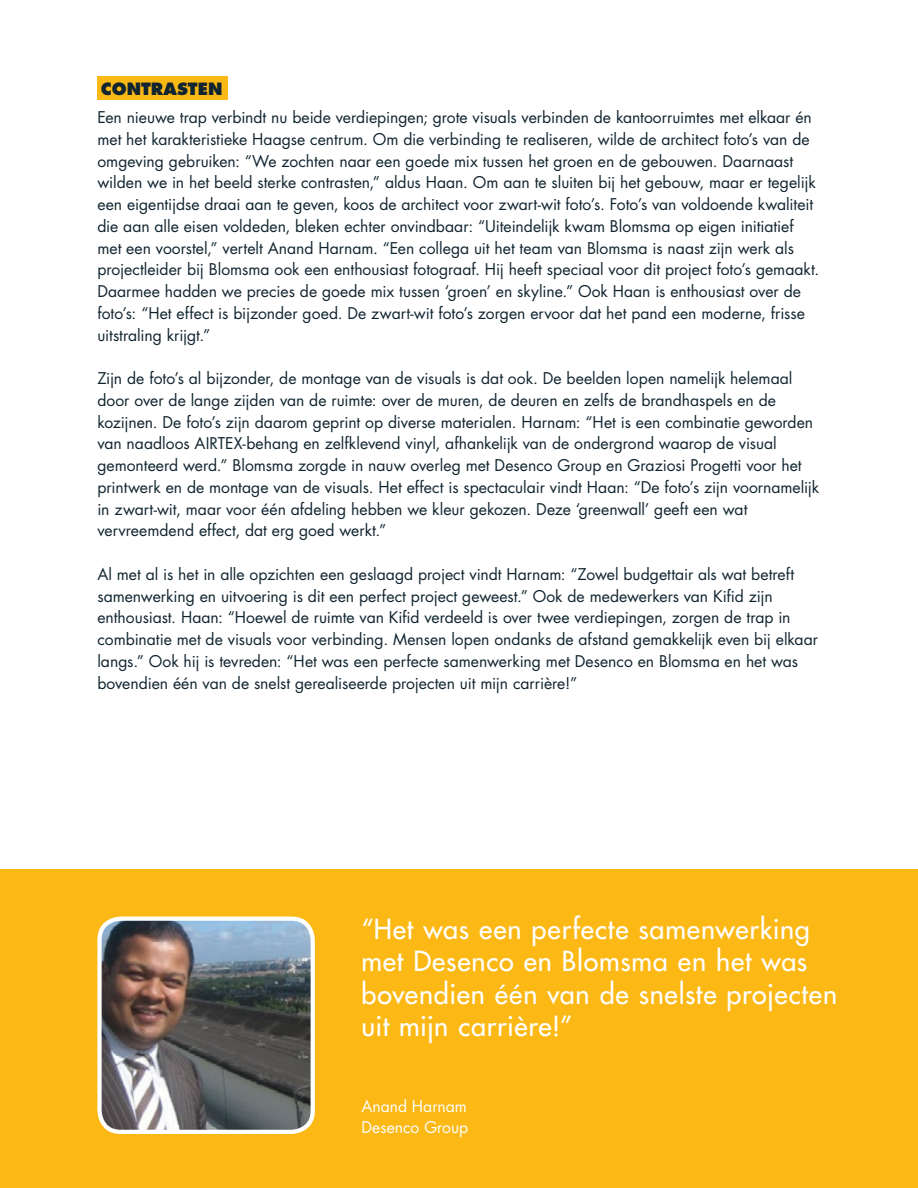
<style>
.page{position:relative;width:918px;height:1188px;background:#fff}
.page>*{position:absolute;margin:0;border:0;box-sizing:border-box;transform-origin:0 0}
.t1{font:500 27px/32.4px "Futura Std";letter-spacing:.03em;color:#fff}
.t2{font:800 16.5px "Futura Std";color:#112530}
.t3{font:15.75px/21.8px "Futura Std";color:#112530}
.t4{font:15.75px/21.8px "Futura Std";color:#fff}
</style>
<div class="page">
<div style="left:97px;top:76px;width:130px;height:24px;background:#fcb814"></div>
<div style="left:0;top:870px;width:918px;height:318px;background:#fcb814"></div>
<img style="left:102px;top:919px;width:210px;height:210px">
<div style="left:97px;top:917px;width:218px;height:217px;border:4px solid #fff;border-radius:21px"></div>
<p class="t2" style="left:101px;top:78px;width:123px">CONTRASTEN</p>
<p class="t3" style="left:97px;top:107px;width:723px">Een nieuwe trap verbindt nu beide verdiepingen; grote visuals verbinden de kantoorruimtes met elkaar én met het karakteristieke Haagse centrum. Om die verbinding te realiseren, wilde de architect foto’s van de omgeving gebruiken: “We zochten naar een goede mix tussen het groen en de gebouwen. Daarnaast wilden we in het beeld sterke contrasten,” aldus Haan. Om aan te sluiten bij het gebouw, maar er tegelijk een eigentijdse draai aan te geven, koos de architect voor zwart-wit foto’s. Foto’s van voldoende kwaliteit die aan alle eisen voldeden, bleken echter onvindbaar: “Uiteindelijk kwam Blomsma op eigen initiatief met een voorstel,” vertelt Anand Harnam. “Een collega uit het team van Blomsma is naast zijn werk als projectleider bij Blomsma ook een enthousiast fotograaf. Hij heeft speciaal voor dit project foto’s gemaakt.<br>Daarmee hadden we precies de goede mix tussen ‘groen’ en skyline.” Ook Haan is enthousiast over de foto’s: “Het effect is bijzonder goed. De zwart-wit foto’s zorgen ervoor dat het pand een moderne, frisse uitstraling krijgt.”</p>
<p class="t3" style="left:97px;top:368px;width:723px">Zijn de foto’s al bijzonder, de montage van de visuals is dat ook. De beelden lopen namelijk helemaal door over de lange zijden van de ruimte: over de muren, de deuren en zelfs de brandhaspels en de kozijnen. De foto’s zijn daarom geprint op diverse materialen. Harnam: “Het is een combinatie geworden van naadloos AIRTEX-behang en zelfklevend vinyl, afhankelijk van de ondergrond waarop de visual gemonteerd werd.” Blomsma zorgde in nauw overleg met Desenco Group en Graziosi Progetti voor het printwerk en de montage van de visuals. Het effect is spectaculair vindt Haan: “De foto’s zijn voornamelijk in zwart-wit, maar voor één afdeling hebben we kleur gekozen. Deze ‘greenwall’ geeft een wat vervreemdend effect, dat erg goed werkt.”</p>
<p class="t3" style="left:97px;top:563px;width:722px">Al met al is het in alle opzichten een geslaagd project vindt Harnam: “Zowel budgettair als wat betreft samenwerking en uitvoering is dit een perfect project geweest.” Ook de medewerkers van Kifid zijn enthousiast. Haan: “Hoewel de ruimte van Kifid verdeeld is over twee verdiepingen, zorgen de trap in combinatie met de visuals voor verbinding. Mensen lopen ondanks de afstand gemakkelijk even bij elkaar langs.” Ook hij is tevreden: “Het was een perfecte samenwerking met Desenco en Blomsma en het was bovendien één van de snelst gerealiseerde projecten uit mijn carrière!”</p>
<h1 class="t1" style="left:361px;top:913px;width:477px">“Het was een perfecte samenwerking met Desenco en Blomsma en het was bovendien één van de snelste projecten uit mijn carrière!”</h1>
<p class="t4" style="left:361px;top:1095px;width:108px">Anand Harnam<br>Desenco Group</p>
</div>
